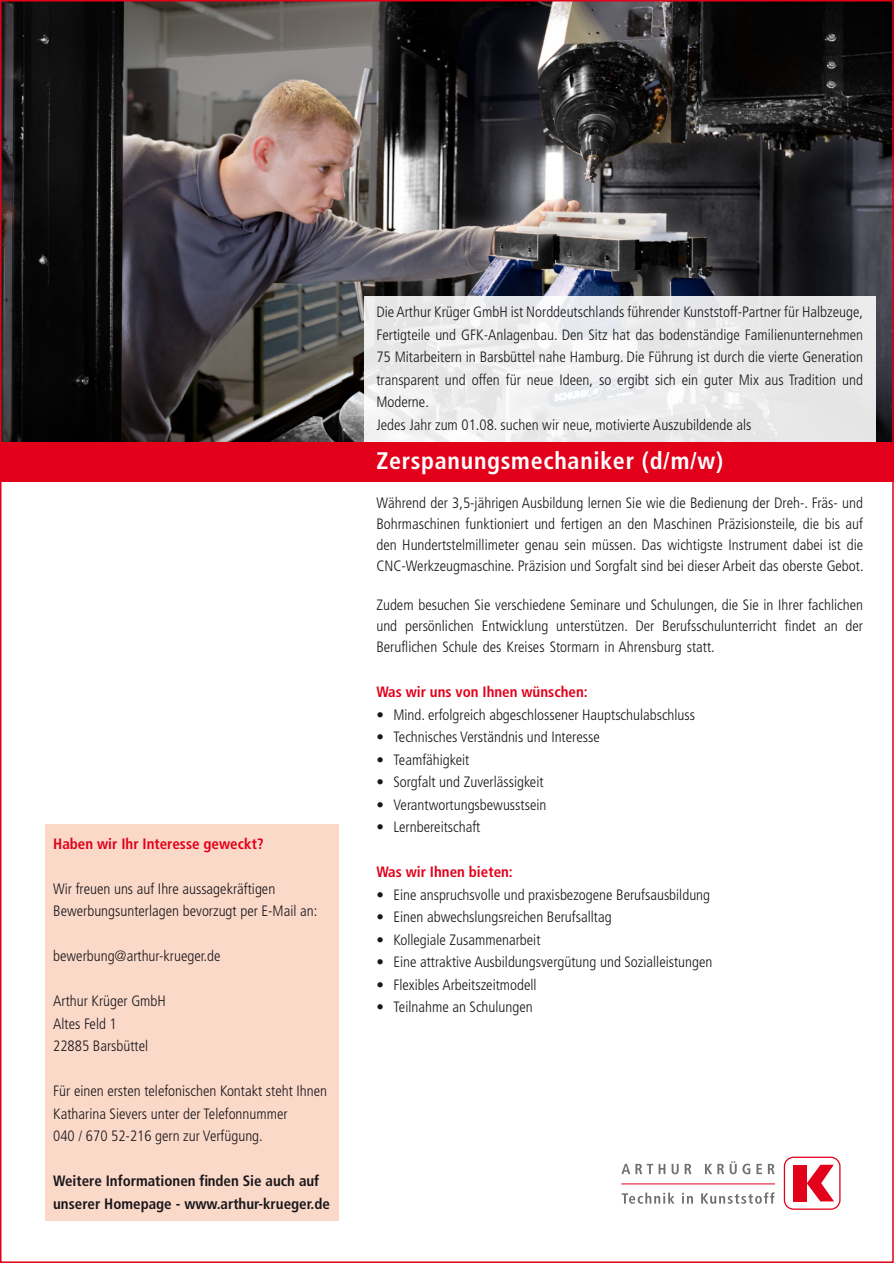
<style>
.page{position:relative;width:894px;height:1263px;background:#fff}
.page>*{position:absolute;margin:0;border:0;box-sizing:border-box;transform-origin:0 0}
.t1{font:700 condensed 24px "Frutiger";letter-spacing:.03em;color:#fff}
.t2{font:300 condensed 15px/22.5px "Frutiger";color:#1a171b}
.t3{font:700 condensed 15px/22.5px "Frutiger";color:#1a171b}
.t4{font:700 condensed 15px "Frutiger";color:#e2001a}
</style>
<div class="page">
<div style="left:45px;top:824px;width:293px;height:396px;background:#fbd9c9"></div>
<img style="left:3px;top:3px;width:887px;height:439px">
<div style="left:364px;top:297px;width:511px;height:145px;background:#fff;opacity:.9"></div>
<div style="left:0;top:442px;width:893px;height:40px;background:#e2001a"></div>
<svg style="left:621px;top:1192px;width:153px;height:12px"></svg>
<svg style="left:621px;top:1161px;width:153px;height:13px"></svg>
<hr style="left:621px;top:1183px;width:153px;height:1px;background:#e2001a">
<div style="left:783px;top:1157px;width:57px;height:53px;border:1px solid #e2001a;border-radius:9px"></div>
<div style="left:793px;top:1165px;width:13px;height:36px;background:#e2001a"></div>
<svg style="left:806px;top:1165px;width:27px;height:36px"></svg>
<p class="t4" style="left:53px;top:835px;width:212px">Haben wir Ihr Interesse geweckt?</p>
<p class="t2" style="left:53px;top:878px;width:265px">Wir freuen uns auf Ihre aussagekräftigen<br>Bewerbungsunterlagen bevorzugt per E-Mail an:</p>
<p class="t2" style="left:53px;top:945px;width:169px">bewerbung@arthur-krueger.de</p>
<p class="t2" style="left:53px;top:990px;width:114px">Arthur Krüger GmbH<br>Altes Feld 1<br>22885 Barsbüttel</p>
<p class="t2" style="left:53px;top:1080px;width:275px">Für einen ersten telefonischen Kontakt steht Ihnen<br>Katharina Sievers unter der Telefonnummer<br>040 / 670 52-216 gern zur Verfügung.</p>
<p class="t3" style="left:53px;top:1170px;width:278px">Weitere Informationen finden Sie auch auf unserer Homepage - www.arthur-krueger.de</p>
<p class="t2" style="left:376px;top:301px;width:488px">Die Arthur Krüger GmbH ist Norddeutschlands führender Kunststoff-Partner für Halbzeuge, Fertigteile und GFK-Anlagenbau. Den Sitz hat das bodenständige Familienunternehmen 75 Mitarbeitern in Barsbüttel nahe Hamburg. Die Führung ist durch die vierte Generation transparent und offen für neue Ideen, so ergibt sich ein guter Mix aus Tradition und Moderne.<br>Jedes Jahr zum 01.08. suchen wir neue, motivierte Auszubildende als</p>
<h1 class="t1" style="left:376px;top:447px;width:348px">Zerspanungsmechaniker (d/m/w)</h1>
<p class="t2" style="left:376px;top:493px;width:488px;line-height:21px;text-align:justify">Während der 3,5-jährigen Ausbildung lernen Sie wie die Bedienung der Dreh-. Fräs- und Bohrmaschinen funktioniert und fertigen an den Maschinen Präzisionsteile, die bis auf den Hundertstelmillimeter genau sein müssen. Das wichtigste Instrument dabei ist die CNC-Werkzeugmaschine. Präzision und Sorgfalt sind bei dieser Arbeit das oberste Gebot.</p>
<p class="t2" style="left:376px;top:595px;width:488px;line-height:21px;text-align:justify">Zudem besuchen Sie verschiedene Seminare und Schulungen, die Sie in Ihrer fachlichen und persönlichen Entwicklung unterstützen. Der Berufsschulunterricht findet an der Beruflichen Schule des Kreises Stormarn in Ahrensburg statt.</p>
<p class="t4" style="left:376px;top:683px;width:213px">Was wir uns von Ihnen wünschen:</p>
<p class="t2" style="left:376px;top:704px;width:320px">• Mind. erfolgreich abgeschlossener Hauptschulabschluss</p>
<p class="t2" style="left:376px;top:726px;width:225px">• Technisches Verständnis und Interesse</p>
<p class="t2" style="left:376px;top:749px;width:94px">• Teamfähigkeit</p>
<p class="t2" style="left:376px;top:771px;width:169px">• Sorgfalt und Zuverlässigkeit</p>
<p class="t2" style="left:376px;top:794px;width:171px">• Verantwortungsbewusstsein</p>
<p class="t2" style="left:376px;top:816px;width:105px">• Lernbereitschaft</p>
<p class="t4" style="left:376px;top:863px;width:138px">Was wir Ihnen bieten:</p>
<p class="t2" style="left:376px;top:884px;width:335px">• Eine anspruchsvolle und praxisbezogene Berufsausbildung</p>
<p class="t2" style="left:376px;top:906px;width:237px">• Einen abwechslungsreichen Berufsalltag</p>
<p class="t2" style="left:376px;top:929px;width:166px">• Kollegiale Zusammenarbeit</p>
<p class="t2" style="left:376px;top:951px;width:337px">• Eine attraktive Ausbildungsvergütung und Sozialleistungen</p>
<p class="t2" style="left:376px;top:974px;width:162px">• Flexibles Arbeitszeitmodell</p>
<p class="t2" style="left:376px;top:996px;width:158px">• Teilnahme an Schulungen</p>
</div>
